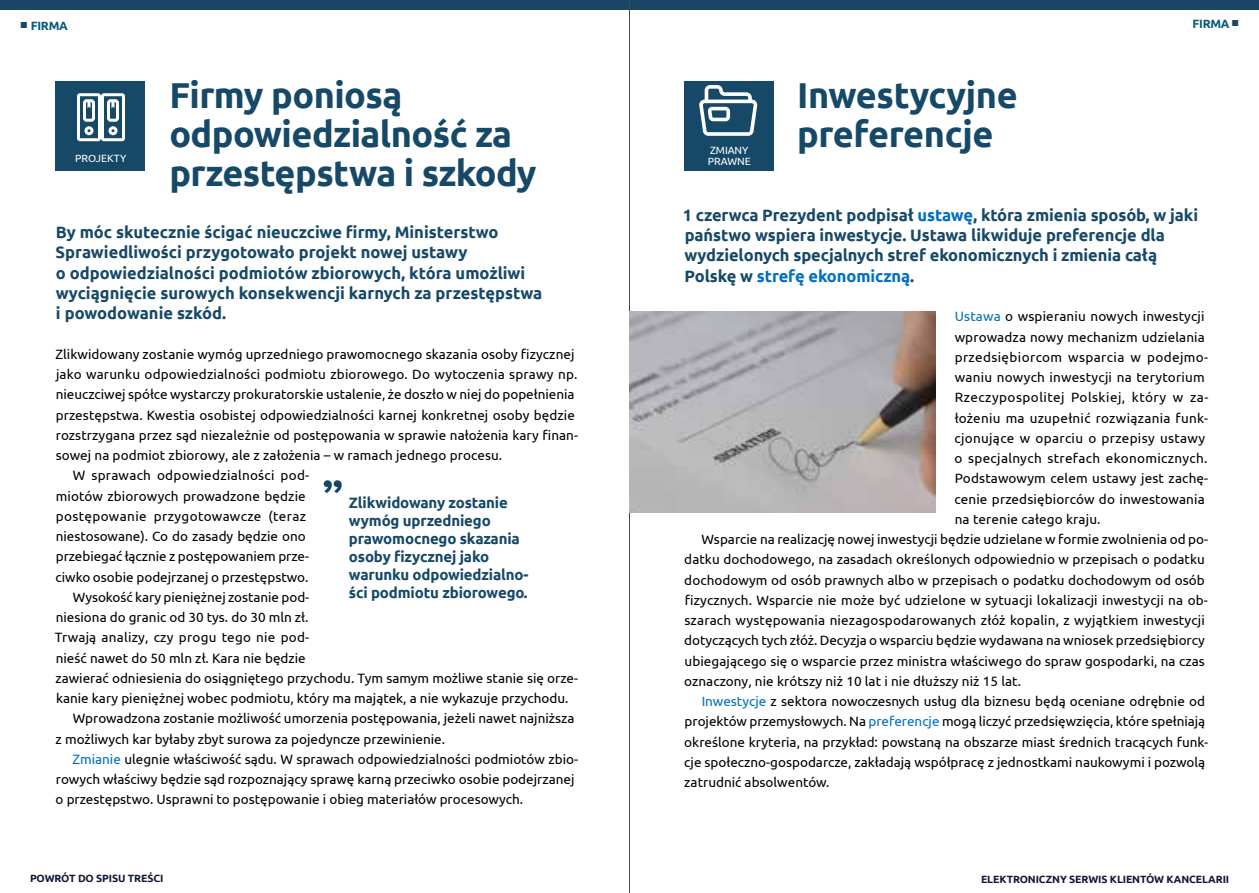
<style>
.page{position:relative;width:1259px;height:893px;background:#fff}
.page>*{position:absolute;margin:0;border:0;box-sizing:border-box;transform-origin:0 0}
.t1{font:700 36px/39px "Ubuntu";letter-spacing:-.015em;color:#164967}
.t2{font:700 16.5px/20.2px "Ubuntu";letter-spacing:-.005em;color:#164967}
.t3{font:700 15px/18px "Ubuntu";letter-spacing:-.01em;color:#164967}
.t4{font:13.5px "Ubuntu";color:#000}
.t5{font:13.5px "Ubuntu";letter-spacing:.02em;color:#000}
.t6{font:13.5px "Ubuntu";letter-spacing:.025em;color:#000}
.t7{font:13.5px "Ubuntu";letter-spacing:.03em;color:#000}
.t8{font:13.5px "Ubuntu";letter-spacing:.035em;color:#000}
.t9{font:700 12px "Ubuntu";letter-spacing:-.02em;color:#075a7b}
.t10{font:700 10.5px "Ubuntu";letter-spacing:-.01em;color:#121735}
.t11{font:10.5px/11.2px "Ubuntu";color:#fff}
.t12{font:300 10.5px "Proxima Nova";color:#184664}
.s1{font-family:"Proxima Nova";font-weight:300;font-size:10.5px;color:#184664}
.s2{color:#0070c0}
</style>
<div class="page">
<div style="left:0;top:0;width:1259px;height:10px;background:#184664"></div>
<hr style="left:629px;top:0;width:1px;height:893px;background:#48484a">
<div style="left:684px;top:81px;width:89px;height:90px;background:#164967"></div>
<svg style="left:699px;top:85px;width:58px;height:51px"></svg>
<div style="left:55px;top:81px;width:90px;height:90px;background:#164967"></div>
<svg style="left:77px;top:93px;width:48px;height:49px"></svg>
<svg style="left:324px;top:480px;width:18px;height:13px"></svg>
<img style="left:629px;top:312px;width:306px;height:201px">
<p class="t12" style="left:20px;top:17px;width:8px">■</p>
<p class="t9" style="left:1192px;top:16px;width:48px">FIRMA <span class="s1">■</span></p>
<p class="t9" style="left:31px;top:18px;width:39px">FIRMA</p>
<p class="t11" style="left:75px;top:152px;width:53px">PROJEKTY</p>
<p class="t11" style="left:80px;top:154px;width:43px">PORADY</p>
<h1 class="t1" style="left:169px;top:75px;width:369px">Firmy poniosą odpowiedzialność za przestępstwa i szkody</h1>
<p class="t2" style="left:56px;top:222px;width:488px">By móc skutecznie ścigać nieuczciwe firmy, Ministerstwo Sprawiedliwości przygotowało projekt nowej ustawy<br>o odpowiedzialności podmiotów zbiorowych, która umożliwi wyciągnięcie surowych konsekwencji karnych za przestępstwa i powodowanie szkód.</p>
<p class="t4" style="left:55px;top:346px;width:521px">Zlikwidowany zostanie wymóg uprzedniego prawomocnego skazania osoby fizycznej</p>
<p class="t4" style="left:56px;top:366px;width:523px">jako warunku odpowiedzialności podmiotu zbiorowego. Do wytoczenia sprawy np.</p>
<p class="t4" style="left:56px;top:386px;width:520px">nieuczciwej spółce wystarczy prokuratorskie ustalenie, że doszło w niej do popełnienia</p>
<p class="t4" style="left:56px;top:407px;width:520px">przestępstwa. Kwestia osobistej odpowiedzialności karnej konkretnej osoby będzie</p>
<p class="t4" style="left:56px;top:427px;width:524px">rozstrzygana przez sąd niezależnie od postępowania w sprawie nałożenia kary finan-</p>
<p class="t4" style="left:56px;top:447px;width:448px">sowej na podmiot zbiorowy, ale z założenia – w ramach jednego procesu.</p>
<p class="t5" style="left:73px;top:467px;width:238px">W sprawach odpowiedzialności pod-</p>
<p class="t4" style="left:56px;top:488px;width:251px">miotów zbiorowych prowadzone będzie</p>
<p class="t7" style="left:56px;top:508px;width:252px">postępowanie przygotowawcze (teraz</p>
<p class="t4" style="left:56px;top:528px;width:251px">niestosowane). Co do zasady będzie ono</p>
<p class="t4" style="left:56px;top:548px;width:255px">przebiegać łącznie z postępowaniem prze-</p>
<p class="t4" style="left:56px;top:569px;width:254px">ciwko osobie podejrzanej o przestępstwo.</p>
<p class="t4" style="left:73px;top:589px;width:238px">Wysokość kary pieniężnej zostanie pod-</p>
<p class="t4" style="left:56px;top:609px;width:254px">niesiona do granic od 30 tys. do 30 mln zł.</p>
<p class="t4" style="left:55px;top:629px;width:256px">Trwają analizy, czy progu tego nie pod-</p>
<p class="t4" style="left:56px;top:650px;width:251px">nieść nawet do 50 mln zł. Kara nie będzie</p>
<p class="t4" style="left:56px;top:670px;width:524px">zawierać odniesienia do osiągniętego przychodu. Tym samym możliwe stanie się orze-</p>
<p class="t4" style="left:56px;top:690px;width:514px">kanie kary pieniężnej wobec podmiotu, który ma majątek, a nie wykazuje przychodu.</p>
<p class="t4" style="left:73px;top:710px;width:503px">Wprowadzona zostanie możliwość umorzenia postępowania, jeżeli nawet najniższa</p>
<p class="t4" style="left:56px;top:731px;width:391px">z możliwych kar byłaby zbyt surowa za pojedyncze przewinienie.</p>
<p class="t4" style="left:72px;top:751px;width:507px"><span class="s2">Zmianie</span> ulegnie właściwość sądu. W sprawach odpowiedzialności podmiotów zbio-</p>
<p class="t4" style="left:56px;top:771px;width:520px">rowych właściwy będzie sąd rozpoznający sprawę karną przeciwko osobie podejrzanej</p>
<p class="t4" style="left:56px;top:791px;width:469px">o przestępstwo. Usprawni to postępowanie i obieg materiałów procesowych.</p>
<p class="t3" style="left:349px;top:494px;width:181px">Zlikwidowany zostanie wymóg uprzedniego prawomocnego skazania osoby fizycznej jako warunku odpowiedzialno&shy;ści podmiotu zbiorowego.</p>
<p class="t11" style="left:708px;top:144px;width:44px">ZMIANY<br>PRAWNE</p>
<p class="t11" style="left:703px;top:152px;width:53px">PROJEKTY</p>
<h1 class="t1" style="left:797px;top:75px;width:222px">Inwestycyjne preferencje</h1>
<p class="t2" style="left:683px;top:205px;width:517px">1 czerwca Prezydent podpisał <span class="s2">ustawę</span>, która zmienia sposób, w jaki państwo wspiera inwestycje. Ustawa likwiduje preferencje dla wydzielonych specjalnych stref ekonomicznych i zmienia całą Polskę w <span class="s2">strefę ekonomiczną</span>.</p>
<p class="t4" style="left:954px;top:308px;width:251px"><span class="s2">Ustawa</span> o wspieraniu nowych inwestycji</p>
<p class="t4" style="left:954px;top:329px;width:252px">wprowadza nowy mechanizm udzielania</p>
<p class="t7" style="left:954px;top:349px;width:255px">przedsiębiorcom wsparcia w podejmo-</p>
<p class="t5" style="left:954px;top:369px;width:252px">waniu nowych inwestycji na terytorium</p>
<p class="t8" style="left:954px;top:389px;width:255px">Rzeczypospolitej Polskiej, który w za-</p>
<p class="t5" style="left:954px;top:410px;width:255px">łożeniu ma uzupełnić rozwiązania funk-</p>
<p class="t6" style="left:954px;top:430px;width:252px">cjonujące w oparciu o przepisy ustawy</p>
<p class="t6" style="left:954px;top:450px;width:255px">o specjalnych strefach ekonomicznych.</p>
<p class="t4" style="left:954px;top:470px;width:255px">Podstawowym celem ustawy jest zachę-</p>
<p class="t4" style="left:954px;top:491px;width:252px">cenie przedsiębiorców do inwestowania</p>
<p class="t4" style="left:954px;top:511px;width:147px">na terenie całego kraju.</p>
<p class="t4" style="left:701px;top:531px;width:508px">Wsparcie na realizację nowej inwestycji będzie udzielane w formie zwolnienia od po-</p>
<p class="t4" style="left:684px;top:551px;width:522px">datku dochodowego, na zasadach określonych odpowiednio w przepisach o podatku</p>
<p class="t4" style="left:684px;top:572px;width:522px">dochodowym od osób prawnych albo w przepisach o podatku dochodowym od osób</p>
<p class="t4" style="left:685px;top:592px;width:525px">fizycznych. Wsparcie nie może być udzielone w sytuacji lokalizacji inwestycji na ob-</p>
<p class="t4" style="left:684px;top:612px;width:522px">szarach występowania niezagospodarowanych złóż kopalin, z wyjątkiem inwestycji</p>
<p class="t4" style="left:684px;top:632px;width:522px">dotyczących tych złóż. Decyzja o wsparciu będzie wydawana na wniosek przedsiębiorcy</p>
<p class="t4" style="left:684px;top:653px;width:522px">ubiegającego się o wsparcie przez ministra właściwego do spraw gospodarki, na czas</p>
<p class="t4" style="left:684px;top:673px;width:338px">oznaczony, nie krótszy niż 10 lat i nie dłuższy niż 15 lat.</p>
<p class="t4" style="left:701px;top:693px;width:505px"><span class="s2">Inwestycje</span> z sektora nowoczesnych usług dla biznesu będą oceniane odrębnie od</p>
<p class="t4" style="left:684px;top:713px;width:522px">projektów przemysłowych. Na <span class="s2">preferencje</span> mogą liczyć przedsięwzięcia, które spełniają</p>
<p class="t4" style="left:684px;top:734px;width:525px">określone kryteria, na przykład: powstaną na obszarze miast średnich tracących funk-</p>
<p class="t4" style="left:684px;top:754px;width:522px">cje społeczno-gospodarcze, zakładają współpracę z jednostkami naukowymi i pozwolą</p>
<p class="t4" style="left:684px;top:774px;width:147px">zatrudnić absolwentów.</p>
<p class="t10" style="left:30px;top:872px;width:135px">POWRÓT DO SPISU TREŚCI</p>
<p class="t10" style="left:981px;top:872px;width:250px">ELEKTRONICZNY SERWIS KLIENTÓW KANCELARII</p>
</div>
